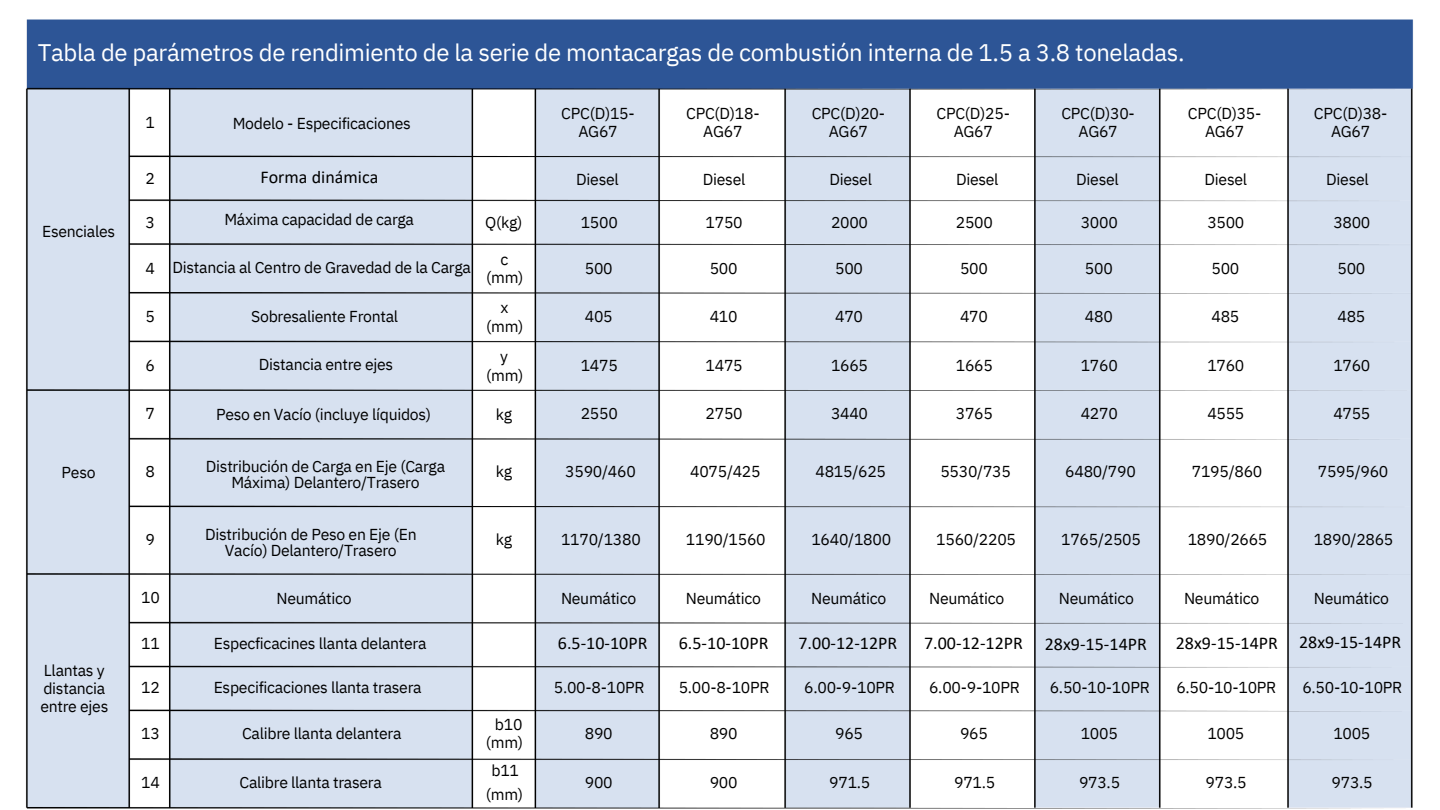
<style>
.page{position:relative;width:1440px;height:810px;background:#fff}
.page>*{position:absolute;margin:0;border:0;box-sizing:border-box;transform-origin:0 0}
.t1{font:23.85px "IBM Plex Sans";letter-spacing:-.015em;color:#fff}
.t2{font:18px "Calibri";letter-spacing:.005em;color:#000}
.t3{font:15.75px/18px "IBM Plex Sans";letter-spacing:-.02em;color:#000;text-align:center}
</style>
<div class="page">
<img style="left:26px;top:19px;width:1387px;height:790px">
<h1 class="t1" style="left:38px;top:37px;width:1148px">Tabla de parámetros de rendimiento de la serie de montacargas de combustión interna de 1.5 a 3.8 toneladas.</h1>
<p class="t3" style="left:42px;top:222px;width:75px">Esenciales</p>
<p class="t3" style="left:62px;top:463px;width:35px">Peso</p>
<h4 class="t3" style="left:40px;top:661px;width:69px;text-align:left">Llantas y distancia entre ejes</h4>
<p class="t3" style="left:561px;top:104px;width:75px">CPC(D)15-<br>AG67</p>
<p class="t3" style="left:576px;top:170px;width:44px">Diesel</p>
<p class="t3" style="left:581px;top:213px;width:39px">1500</p>
<p class="t3" style="left:585px;top:259px;width:29px">500</p>
<p class="t3" style="left:686px;top:104px;width:75px">CPC(D)18-<br>AG67</p>
<p class="t3" style="left:812px;top:104px;width:75px">CPC(D)20-<br>AG67</p>
<p class="t3" style="left:937px;top:104px;width:75px">CPC(D)25-<br>AG67</p>
<p class="t3" style="left:1061px;top:104px;width:75px">CPC(D)30-<br>AG67</p>
<p class="t3" style="left:1188px;top:104px;width:75px">CPC(D)35-<br>AG67</p>
<p class="t3" style="left:1314px;top:104px;width:75px">CPC(D)38-<br>AG67</p>
<p class="t3" style="left:233px;top:114px;width:180px">Modelo - Especificaciones</p>
<h4 class="t3" style="left:145px;top:113px;width:11px">1</h4>
<p class="t2" style="left:260px;top:170px;width:119px">Forma dinámica</p>
<h2 class="t3" style="left:703px;top:170px;width:44px">Diesel</h2>
<h4 class="t3" style="left:829px;top:170px;width:44px">Diesel</h4>
<p class="t3" style="left:956px;top:170px;width:44px">Diesel</p>
<p class="t3" style="left:1076px;top:170px;width:44px">Diesel</p>
<h2 class="t3" style="left:1205px;top:170px;width:44px">Diesel</h2>
<h3 class="t3" style="left:1326px;top:170px;width:44px">Diesel</h3>
<h4 class="t3" style="left:145px;top:169px;width:11px">2</h4>
<h4 class="t3" style="left:145px;top:213px;width:11px">3</h4>
<h4 class="t3" style="left:145px;top:259px;width:11px">4</h4>
<h4 class="t3" style="left:145px;top:307px;width:11px">5</h4>
<h4 class="t3" style="left:145px;top:356px;width:11px">6</h4>
<p class="t3" style="left:145px;top:404px;width:11px">7</p>
<p class="t3" style="left:224px;top:210px;width:191px">Máxima capacidad de carga</p>
<p class="t3" style="left:172px;top:258px;width:300px">Distancia al Centro de Gravedad de la Carga</p>
<p class="t3" style="left:485px;top:213px;width:39px">Q(kg)</p>
<p class="t3" style="left:500px;top:250px;width:9px">c</p>
<p class="t3" style="left:486px;top:268px;width:39px">(mm)</p>
<p class="t3" style="left:501px;top:298px;width:10px">x</p>
<p class="t3" style="left:486px;top:317px;width:39px">(mm)</p>
<p class="t3" style="left:500px;top:347px;width:9px">y</p>
<p class="t3" style="left:486px;top:366px;width:39px">(mm)</p>
<p class="t3" style="left:496px;top:405px;width:18px">kg</p>
<p class="t3" style="left:706px;top:213px;width:39px">1750</p>
<p class="t3" style="left:710px;top:259px;width:29px">500</p>
<p class="t3" style="left:831px;top:213px;width:39px">2000</p>
<p class="t3" style="left:835px;top:259px;width:29px">500</p>
<p class="t3" style="left:956px;top:213px;width:39px">2500</p>
<p class="t3" style="left:960px;top:259px;width:29px">500</p>
<p class="t3" style="left:1081px;top:213px;width:39px">3000</p>
<p class="t3" style="left:1085px;top:259px;width:29px">500</p>
<p class="t3" style="left:1207px;top:213px;width:39px">3500</p>
<p class="t3" style="left:1211px;top:259px;width:29px">500</p>
<p class="t3" style="left:1333px;top:213px;width:39px">3800</p>
<h2 class="t3" style="left:1337px;top:259px;width:29px">500</h2>
<p class="t3" style="left:251px;top:307px;width:149px">Sobresaliente Frontal</p>
<p class="t3" style="left:585px;top:307px;width:29px">405</p>
<p class="t3" style="left:710px;top:307px;width:29px">410</p>
<p class="t3" style="left:835px;top:307px;width:29px">470</p>
<p class="t3" style="left:831px;top:356px;width:39px">1665</p>
<p class="t3" style="left:831px;top:404px;width:39px">3440</p>
<p class="t3" style="left:960px;top:307px;width:29px">470</p>
<p class="t3" style="left:956px;top:356px;width:39px">1665</p>
<p class="t3" style="left:956px;top:404px;width:39px">3765</p>
<p class="t3" style="left:1085px;top:307px;width:29px">480</p>
<p class="t3" style="left:1081px;top:356px;width:39px">1760</p>
<p class="t3" style="left:1081px;top:404px;width:39px">4270</p>
<p class="t3" style="left:1211px;top:307px;width:29px">485</p>
<p class="t3" style="left:1207px;top:356px;width:39px">1760</p>
<p class="t3" style="left:1207px;top:404px;width:39px">4555</p>
<p class="t3" style="left:1337px;top:307px;width:29px">485</p>
<p class="t3" style="left:1333px;top:356px;width:39px">1760</p>
<p class="t3" style="left:1333px;top:404px;width:39px">4755</p>
<p class="t3" style="left:259px;top:355px;width:136px">Distancia entre ejes</p>
<p class="t3" style="left:216px;top:405px;width:217px">Peso en Vacío (incluye líquidos)</p>
<p class="t3" style="left:206px;top:459px;width:241px;line-height:15.8px">Distribución de Carga en Eje (Carga<br>Máxima) Delantero/Trasero</p>
<p class="t3" style="left:205px;top:526px;width:213px;line-height:15.8px">Distribución de Peso en Eje (En<br>Vacío) Delantero/Trasero</p>
<p class="t3" style="left:277px;top:589px;width:77px">Neumático</p>
<p class="t3" style="left:214px;top:635px;width:214px">Especficacines llanta delantera</p>
<p class="t3" style="left:214px;top:678px;width:209px">Especificaciones llanta trasera</p>
<p class="t3" style="left:242px;top:725px;width:161px">Calibre llanta delantera</p>
<p class="t3" style="left:581px;top:356px;width:39px">1475</p>
<p class="t3" style="left:581px;top:404px;width:39px">2550</p>
<p class="t3" style="left:706px;top:356px;width:39px">1475</p>
<p class="t3" style="left:706px;top:404px;width:39px">2750</p>
<p class="t3" style="left:496px;top:462px;width:18px">kg</p>
<p class="t3" style="left:565px;top:462px;width:72px">3590/460</p>
<p class="t3" style="left:690px;top:462px;width:72px">4075/425</p>
<p class="t3" style="left:816px;top:462px;width:72px">4815/625</p>
<p class="t3" style="left:940px;top:462px;width:72px">5530/735</p>
<p class="t3" style="left:1065px;top:462px;width:72px">6480/790</p>
<p class="t3" style="left:1192px;top:462px;width:72px">7195/860</p>
<h2 class="t3" style="left:1318px;top:462px;width:72px">7595/960</h2>
<h3 class="t3" style="left:145px;top:462px;width:11px">8</h3>
<p class="t3" style="left:496px;top:530px;width:18px">kg</p>
<p class="t3" style="left:561px;top:530px;width:81px">1170/1380</p>
<p class="t3" style="left:686px;top:530px;width:81px">1190/1560</p>
<p class="t3" style="left:811px;top:530px;width:81px">1640/1800</p>
<p class="t3" style="left:936px;top:530px;width:81px">1560/2205</p>
<p class="t3" style="left:1061px;top:530px;width:81px">1765/2505</p>
<p class="t3" style="left:1188px;top:530px;width:81px">1890/2665</p>
<h4 class="t3" style="left:1314px;top:530px;width:81px">1890/2865</h4>
<p class="t3" style="left:145px;top:530px;width:11px">9</p>
<h3 class="t3" style="left:561px;top:589px;width:77px">Neumático</h3>
<h4 class="t3" style="left:686px;top:589px;width:77px">Neumático</h4>
<h4 class="t3" style="left:811px;top:589px;width:77px">Neumático</h4>
<p class="t3" style="left:929px;top:589px;width:77px">Neumático</p>
<p class="t3" style="left:1059px;top:589px;width:77px">Neumático</p>
<p class="t3" style="left:1184px;top:589px;width:77px">Neumático</p>
<p class="t3" style="left:1314px;top:589px;width:77px">Neumático</p>
<p class="t3" style="left:141px;top:588px;width:20px">10</p>
<p class="t3" style="left:141px;top:635px;width:20px">11</p>
<p class="t3" style="left:141px;top:678px;width:20px">12</p>
<p class="t3" style="left:141px;top:725px;width:20px">13</p>
<p class="t3" style="left:141px;top:773px;width:20px">14</p>
<p class="t3" style="left:240px;top:773px;width:144px">Calibre llanta trasera</p>
<h4 class="t2" style="left:558px;top:635px;width:91px">6.5-10-10PR</h4>
<h4 class="t2" style="left:679px;top:635px;width:91px">6.5-10-10PR</h4>
<p class="t2" style="left:798px;top:635px;width:100px">7.00-12-12PR</p>
<p class="t2" style="left:924px;top:635px;width:100px">7.00-12-12PR</p>
<p class="t2" style="left:1045px;top:637px;width:104px">28x9-15-14PR</p>
<p class="t2" style="left:1176px;top:635px;width:104px">28x9-15-14PR</p>
<h3 class="t2" style="left:1299px;top:634px;width:104px">28x9-15-14PR</h3>
<p class="t3" style="left:554px;top:678px;width:92px">5.00-8-10PR</p>
<p class="t3" style="left:585px;top:725px;width:29px">890</p>
<p class="t3" style="left:679px;top:678px;width:92px">5.00-8-10PR</p>
<p class="t3" style="left:710px;top:725px;width:29px">890</p>
<p class="t3" style="left:804px;top:678px;width:92px">6.00-9-10PR</p>
<p class="t3" style="left:835px;top:725px;width:29px">965</p>
<p class="t3" style="left:929px;top:678px;width:92px">6.00-9-10PR</p>
<p class="t3" style="left:960px;top:725px;width:29px">965</p>
<p class="t3" style="left:1050px;top:678px;width:102px">6.50-10-10PR</p>
<p class="t3" style="left:1081px;top:725px;width:39px">1005</p>
<p class="t3" style="left:1176px;top:678px;width:102px">6.50-10-10PR</p>
<p class="t3" style="left:1207px;top:725px;width:39px">1005</p>
<h4 class="t3" style="left:1302px;top:678px;width:102px">6.50-10-10PR</h4>
<p class="t3" style="left:1333px;top:725px;width:39px">1005</p>
<p class="t3" style="left:486px;top:715px;width:39px">b10 (mm)</p>
<p class="t3" style="left:492px;top:761px;width:29px">b11</p>
<p class="t3" style="left:486px;top:785px;width:39px">(mm)</p>
<p class="t3" style="left:585px;top:773px;width:29px">900</p>
<p class="t3" style="left:710px;top:773px;width:29px">900</p>
<p class="t3" style="left:829px;top:773px;width:43px">971.5</p>
<p class="t3" style="left:954px;top:773px;width:43px">971.5</p>
<p class="t3" style="left:1079px;top:773px;width:43px">973.5</p>
<p class="t3" style="left:1206px;top:773px;width:43px">973.5</p>
<p class="t3" style="left:1332px;top:773px;width:43px">973.5</p>
</div>
